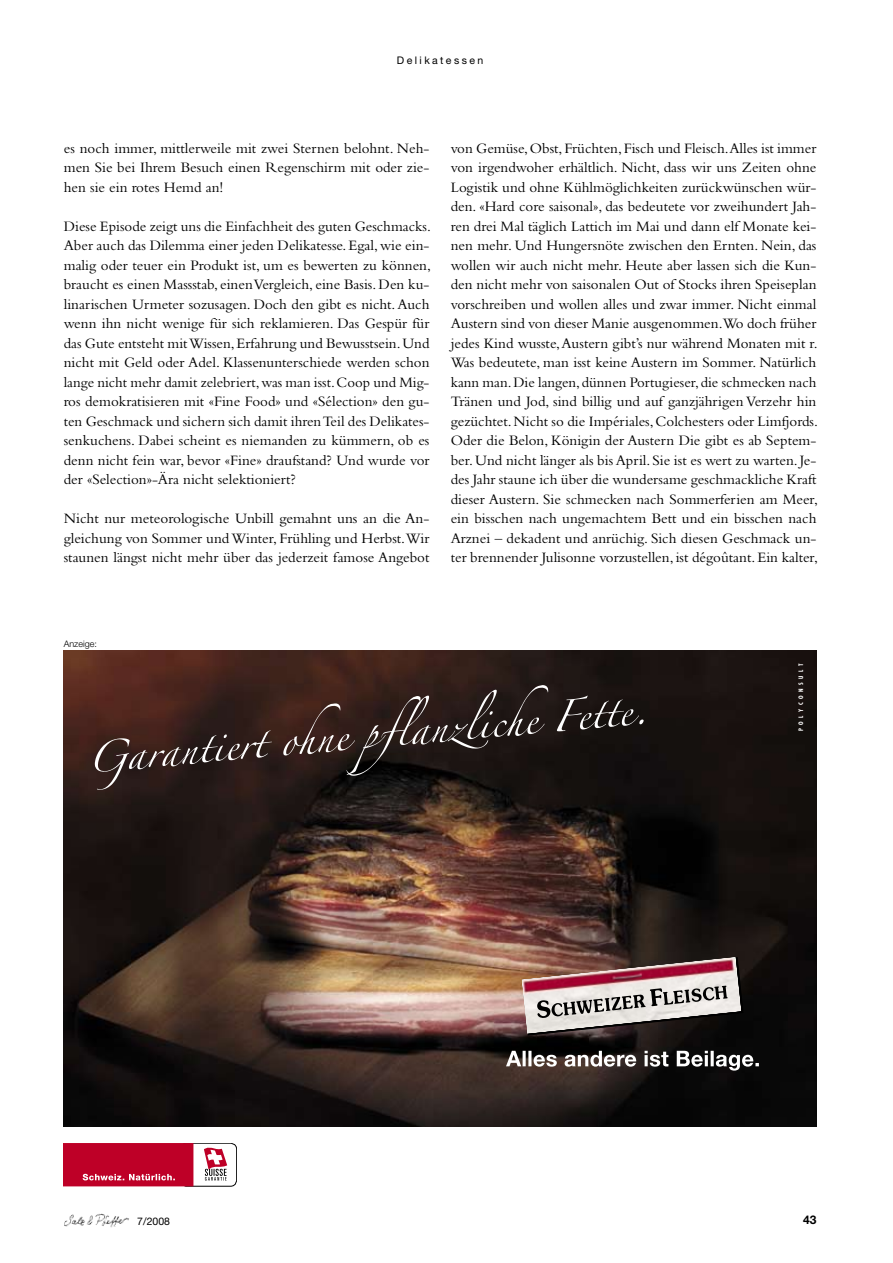
<style>
.page{position:relative;width:893px;height:1263px;background:#fff}
.page>*{position:absolute;margin:0;border:0;box-sizing:border-box;transform-origin:0 0}
.t1{font:15px/19.5px "Bembo";color:#000;text-align:justify}
.t2{font:700 12px "Helvetica Neue";color:#000}
.t3{font:10.5px "Helvetica Neue";letter-spacing:.23em;color:#000}
.t4{font:300 9px "Helvetica Neue";color:#000}
.t5{font:700 condensed 6px "Futura";letter-spacing:.6em;color:#fff}
</style>
<div class="page">
<img style="left:64px;top:1213px;width:65px;height:15px">
<img style="left:64px;top:651px;width:752px;height:476px">
<div style="left:180px;top:1143px;width:57px;height:43px;border:1px solid #000;border-radius:6px"></div>
<div style="left:64px;top:1143px;width:129px;height:43px;background:#be0027"></div>
<svg style="left:83px;top:1174px;width:92px;height:6px"></svg>
<svg style="left:204px;top:1147px;width:23px;height:33px"></svg>
<svg style="left:522px;top:957px;width:221px;height:78px;background:#9b8081"></svg>
<svg style="left:506px;top:1051px;width:253px;height:19px"></svg>
<svg style="left:95px;top:685px;width:549px;height:105px;background:#332421"></svg>
<p class="t3" style="left:397px;top:54px;width:88px">Delikatessen</p>
<p class="t1" style="left:64px;top:138px;width:367px">es noch immer, mittlerweile mit zwei Sternen belohnt. Neh&shy;men Sie bei Ihrem Besuch einen Regenschirm mit oder zie&shy;hen sie ein rotes Hemd an!</p>
<p class="t1" style="left:64px;top:216px;width:369px">Diese Episode zeigt uns die Einfachheit des guten Geschmacks.<br>Aber auch das Dilemma einer jeden Delikatesse. Egal, wie ein&shy;malig oder teuer ein Produkt ist, um es bewerten zu können, braucht es einen Massstab, einen Vergleich, eine Basis. Den ku&shy;linarischen Urmeter sozusagen. Doch den gibt es nicht. Auch wenn ihn nicht wenige für sich reklamieren. Das Gespür für das Gute entsteht mit Wissen, Erfahrung und Bewusstsein. Und nicht mit Geld oder Adel. Klassenunterschiede werden schon lange nicht mehr damit zelebriert, was man isst. Coop und Mig&shy;ros demokratisieren mit «Fine Food» und «Sélection» den gu&shy;ten Geschmack und sichern sich damit ihren Teil des Delikates&shy;senkuchens. Dabei scheint es niemanden zu kümmern, ob es denn nicht fein war, bevor «Fine» draufstand? Und wurde vor der «Selection»-Ära nicht selektioniert?</p>
<p class="t1" style="left:64px;top:509px;width:367px">Nicht nur meteorologische Unbill gemahnt uns an die An&shy;gleichung von Sommer und Winter, Frühling und Herbst.Wir staunen längst nicht mehr über das jederzeit famose Angebot</p>
<p class="t1" style="left:451px;top:138px;width:369px">von Gemüse, Obst, Früchten, Fisch und Fleisch.Alles ist immer von irgendwoher erhältlich. Nicht, dass wir uns Zeiten ohne Logistik und ohne Kühlmöglichkeiten zurückwünschen wür&shy;den. «Hard core saisonal», das bedeutete vor zweihundert Jah&shy;ren drei Mal täglich Lattich im Mai und dann elf Monate kei&shy;nen mehr. Und Hungersnöte zwischen den Ernten. Nein, das wollen wir auch nicht mehr. Heute aber lassen sich die Kun&shy;den nicht mehr von saisonalen Out of Stocks ihren Speiseplan vorschreiben und wollen alles und zwar immer. Nicht einmal Austern sind von dieser Manie ausgenommen.Wo doch früher jedes Kind wusste, Austern gibt’s nur während Monaten mit r.<br>Was bedeutete, man isst keine Austern im Sommer. Natürlich kann man. Die langen, dünnen Portugieser, die schmecken nach Tränen und Jod, sind billig und auf ganzjährigen Verzehr hin gezüchtet. Nicht so die Impériales, Colchesters oder Limfjords.<br>Oder die Belon, Königin der Austern Die gibt es ab Septem&shy;ber. Und nicht länger als bis April. Sie ist es wert zu warten. Je&shy;des Jahr staune ich über die wundersame geschmackliche Kraft dieser Austern. Sie schmecken nach Sommerferien am Meer, ein bisschen nach ungemachtem Bett und ein bisschen nach Arznei – dekadent und anrüchig. Sich diesen Geschmack un&shy;ter brennender Julisonne vorzustellen, ist dégoûtant. Ein kalter,</p>
<p class="t4" style="left:64px;top:638px;width:35px">Anzeige:</p>
<p class="t5" style="left:798px;top:731px;width:70px;rotate:-90deg">POLYCONSULT</p>
<p class="t3" style="left:137px;top:1215px;width:34px">7/2008</p>
<p class="t2" style="left:803px;top:1212px;width:15px">43</p>
</div>
